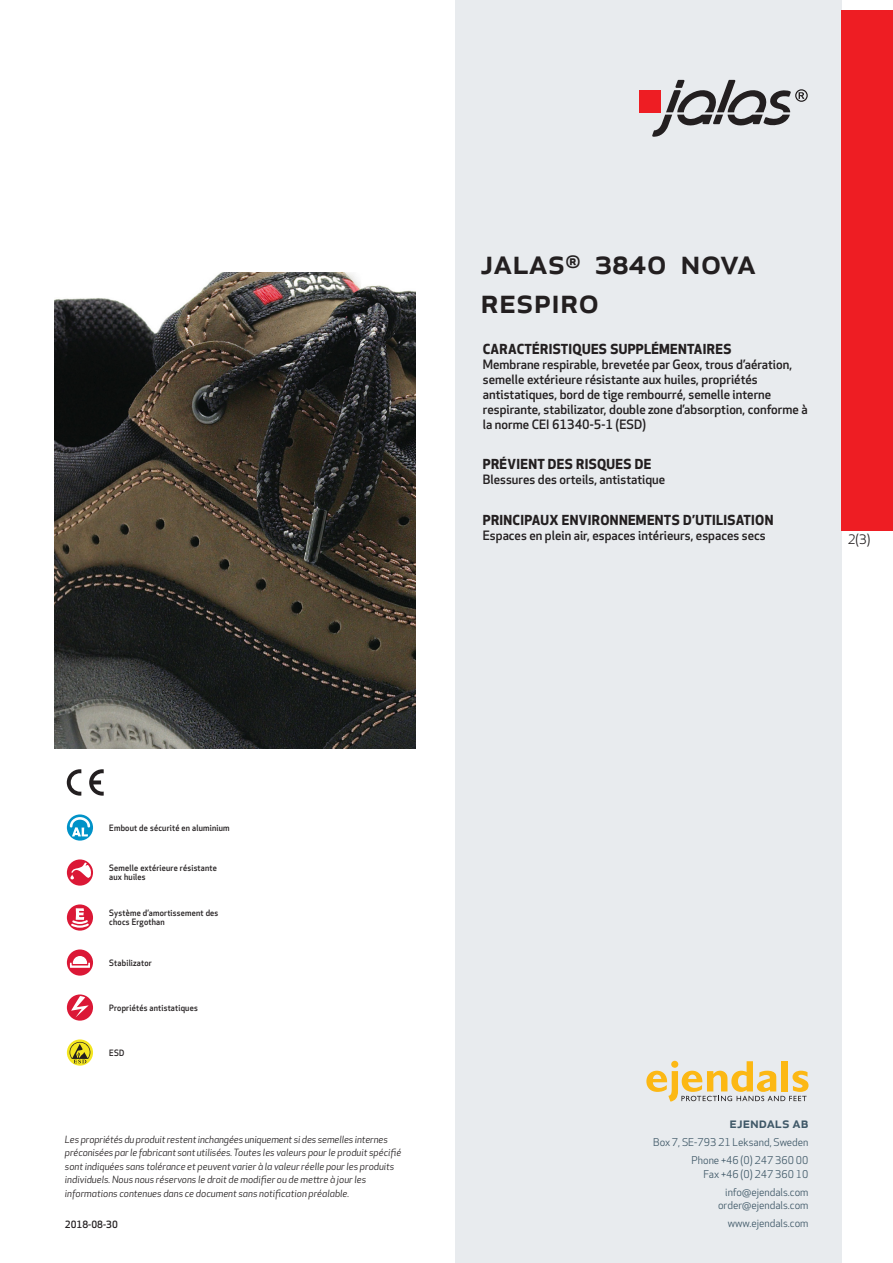
<style>
.page{position:relative;width:893px;height:1263px;background:#fff}
.page>*{position:absolute;margin:0;border:0;box-sizing:border-box;transform-origin:0 0}
.prodname{font:500 34.5px/39px "Apex New";color:#231f20}
.t1{font:500 15px "Apex New";color:#405968}
.Funktion_body{font:700 13.5px "Apex New";letter-spacing:.025em;color:#231f20}
.t2{font:12.75px "Apex New";color:#231f20}
.Funktion_body-2{font:500 12.6px/15px "Apex New";color:#231f20}
.t3{font:10.5px/18px "Apex New";color:#405968;text-align:right}
.t4{font:italic 9.75px/13.5px "Apex New";color:#231f20}
.Sidfot_datum{font:500 9.75px "Apex New";color:#231f20}
.Artikel{font:500 8.55px/9px "Apex New";letter-spacing:.025em;color:#231f20;scale:.95 1}
</style>
<div class="page">
<div style="left:455px;top:0;width:387px;height:1263px;background:#e8ebee"></div>
<svg style="left:646px;top:1061px;width:162px;height:40px"></svg>
<div style="left:842px;top:11px;width:51px;height:520px;background:#ee1d23"></div>
<div style="left:639px;top:90px;width:22px;height:22px;background:#ee1d23"></div>
<svg style="left:652px;top:80px;width:156px;height:57px"></svg>
<svg style="left:67px;top:814px;width:26px;height:27px"></svg>
<svg style="left:70px;top:817px;width:20px;height:19px"></svg>
<svg style="left:67px;top:859px;width:26px;height:27px"></svg>
<svg style="left:70px;top:862px;width:21px;height:17px"></svg>
<svg style="left:67px;top:904px;width:26px;height:27px"></svg>
<svg style="left:69px;top:908px;width:22px;height:21px"></svg>
<div style="left:67px;top:949px;width:26px;height:27px;background:#db1836;border-radius:50%"></div>
<svg style="left:70px;top:956px;width:20px;height:12px"></svg>
<svg style="left:67px;top:994px;width:26px;height:27px"></svg>
<svg style="left:71px;top:996px;width:18px;height:21px"></svg>
<svg style="left:67px;top:1039px;width:26px;height:26px"></svg>
<svg style="left:70px;top:1042px;width:20px;height:21px"></svg>
<svg style="left:89px;top:769px;width:15px;height:27px"></svg>
<svg style="left:67px;top:769px;width:14px;height:27px"></svg>
<img style="left:54px;top:272px;width:361px;height:476px">
<p class="prodname" style="left:480px;top:241px;width:275px">JALAS<sup>®</sup> 3840 Nova<br>Respiro</p>
<p class="Funktion_body" style="left:483px;top:339px;width:250px">CARACTÉRISTIQUES SUPPLÉMENTAIRES</p>
<p class="Funktion_body-2" style="left:483px;top:356px;width:326px">Membrane respirable, brevetée par Geox, trous d’aération, semelle extérieure résistante aux huiles, propriétés antistatiques, bord de tige rembourré, semelle interne respirante, stabilizator, double zone d’absorption, conforme à la norme CEI 61340-5-1 (ESD)</p>
<p class="Funktion_body" style="left:483px;top:455px;width:170px">PRÉVIENT DES RISQUES DE</p>
<p class="Funktion_body-2" style="left:483px;top:472px;width:184px">Blessures des orteils, antistatique</p>
<p class="Funktion_body" style="left:483px;top:510px;width:292px">PRINCIPAUX ENVIRONNEMENTS D’UTILISATION</p>
<p class="Funktion_body-2" style="left:483px;top:528px;width:284px">Espaces en plein air, espaces intérieurs, espaces secs</p>
<p class="t2" style="left:848px;top:531px;width:24px">2(3)</p>
<p class="Artikel" style="left:109px;top:823px;width:128px">Embout de sécurité en aluminium</p>
<p class="Artikel" style="left:109px;top:864px;width:115px">Semelle extérieure résistante aux huiles</p>
<p class="Artikel" style="left:109px;top:909px;width:116px">Système d’amortissement des chocs Ergothan</p>
<p class="Artikel" style="left:109px;top:958px;width:46px">Stabilizator</p>
<p class="Artikel" style="left:109px;top:1003px;width:95px">Propriétés antistatiques</p>
<p class="Artikel" style="left:109px;top:1048px;width:17px">ESD</p>
<p class="t4" style="left:65px;top:1132px;width:338px">Les propriétés du produit restent inchangées uniquement si des semelles internes préconisées par le fabricant sont utilisées. Toutes les valeurs pour le produit spécifié sont indiquées sans tolérance et peuvent varier à la valeur réelle pour les produits individuels. Nous nous réservons le droit de modifier ou de mettre à jour les informations contenues dans ce document sans notification préalable.</p>
<p class="Sidfot_datum" style="left:65px;top:1218px;width:54px">2018-08-30</p>
<h2 class="t1" style="left:729px;top:1113px;width:80px">ejendals ab</h2>
<p class="t3" style="left:653px;top:1133px;width:157px">Box 7, SE-793 21 Leksand, Sweden<br>Phone +46 (0) 247 360 00</p>
<p class="t3" style="left:703px;top:1165px;width:107px">Fax +46 (0) 247 360 10 info@ejendals.com</p>
<p class="t3" style="left:718px;top:1196px;width:92px">order@ejendals.com</p>
<p class="t3" style="left:728px;top:1215px;width:82px">www.ejendals.com</p>
</div>
